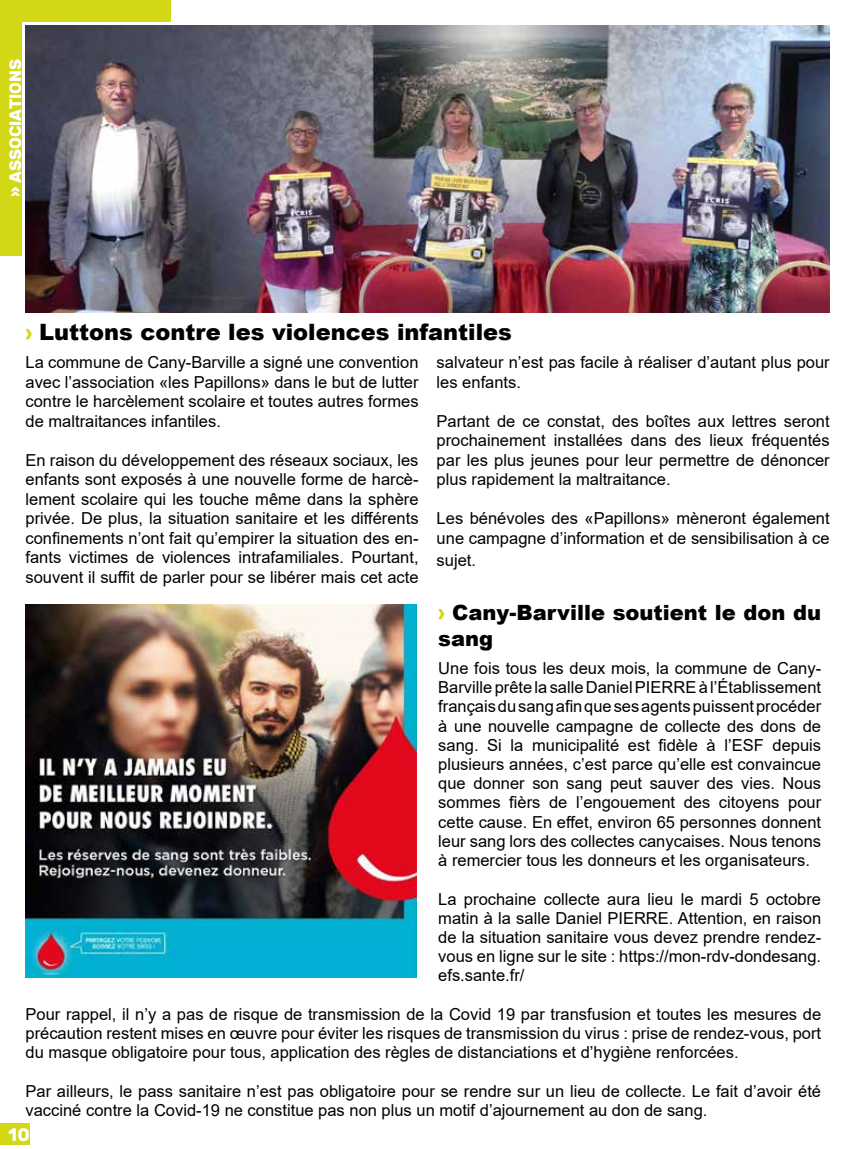
<style>
.page{position:relative;width:851px;height:1149px;background:#fff}
.page>*{position:absolute;margin:0;border:0;box-sizing:border-box;transform-origin:0 0}
.t1{font:900 22.5px "Arial";color:#000}
.t2{font:900 21px/25.2px "Arial";color:#000}
.t3{font:700 18px "Rubik";color:#fff}
.t4{font:16.5px/19.2px "Arial";color:#000;text-align:justify}
.t5{font:700 16.5px "Rubik";color:#fff}
.s1{color:#d2d718}
.s2{font-size:22.5px;color:#d2d718}
</style>
<div class="page">
<div style="left:0;top:1123px;width:30px;height:21px;background:#d2d716"></div>
<div style="left:0;top:0;width:170px;height:21px;background:#d2d716"></div>
<div style="left:0;top:0;width:21px;height:255px;background:#d2d716"></div>
<img style="left:26px;top:604px;width:391px;height:372px">
<img style="left:26px;top:26px;width:803px;height:286px">
<p class="t5" style="left:6px;top:196px;width:139px;rotate:-90deg">» ASSOCIATIONS</p>
<h1 class="t1" style="left:26px;top:315px;width:488px"><span class="s1">›</span> Luttons contre les violences infantiles</h1>
<p class="t4" style="left:26px;top:352px;width:394px">La commune de Cany-Barville a signé une convention avec l’association «les Papillons» dans le but de lutter contre le harcèlement scolaire et toutes autres formes de maltraitances infantiles.</p>
<p class="t4" style="left:26px;top:450px;width:394px">En raison du développement des réseaux sociaux, les enfants sont exposés à une nouvelle forme de harcè&shy;lement scolaire qui les touche même dans la sphère privée. De plus, la situation sanitaire et les différents confinements n’ont fait qu’empirer la situation des en&shy;fants victimes de violences intrafamiliales. Pourtant, souvent il suffit de parler pour se libérer mais cet acte</p>
<p class="t4" style="left:436px;top:352px;width:394px">salvateur n’est pas facile à réaliser d’autant plus pour les enfants.</p>
<p class="t4" style="left:436px;top:411px;width:394px">Partant de ce constat, des boîtes aux lettres seront prochainement installées dans des lieux fréquentés par les plus jeunes pour leur permettre de dénoncer plus rapidement la maltraitance.</p>
<p class="t4" style="left:436px;top:508px;width:394px;line-height:19.8px">Les bénévoles des «Papillons» mèneront également une campagne d’information et de sensibilisation à ce</p>
<p class="t4" style="left:436px;top:550px;width:41px">sujet.</p>
<p class="t2" style="left:438px;top:599px;width:384px"><span class="s2">›</span> Cany-Barville soutient le don du sang</p>
<p class="t4" style="left:438px;top:658px;width:384px">Une fois tous les deux mois, la commune de Cany-Barville prête la salle Daniel PIERRE à l’Établissement français du sang afin que ses agents puissent procéder à une nouvelle campagne de collecte des dons de sang. Si la municipalité est fidèle à l’ESF depuis plusieurs années, c’est parce qu’elle est convaincue que donner son sang peut sauver des vies. Nous sommes fièrs de l’engouement des citoyens pour cette cause. En effet, environ 65 personnes donnent leur sang lors des collectes canycaises. Nous tenons à remercier tous les donneurs et les organisateurs.</p>
<p class="t4" style="left:438px;top:888px;width:384px">La prochaine collecte aura lieu le mardi 5 octobre matin à la salle Daniel PIERRE. Attention, en raison de la situation sanitaire vous devez prendre rendez&shy;vous en ligne sur le site : https://mon-rdv-dondesang. efs.sante.fr/</p>
<p class="t4" style="left:26px;top:1003px;width:797px">Pour rappel, il n’y a pas de risque de transmission de la Covid 19 par transfusion et toutes les mesures de précaution restent mises en œuvre pour éviter les risques de transmission du virus : prise de rendez-vous, port du masque obligatoire pour tous, application des règles de distanciations et d’hygiène renforcées.</p>
<p class="t4" style="left:26px;top:1080px;width:797px">Par ailleurs, le pass sanitaire n’est pas obligatoire pour se rendre sur un lieu de collecte. Le fait d’avoir été vacciné contre la Covid-19 ne constitue pas non plus un motif d’ajournement au don de sang.</p>
<p class="t3" style="left:8px;top:1123px;width:23px">10</p>
</div>
